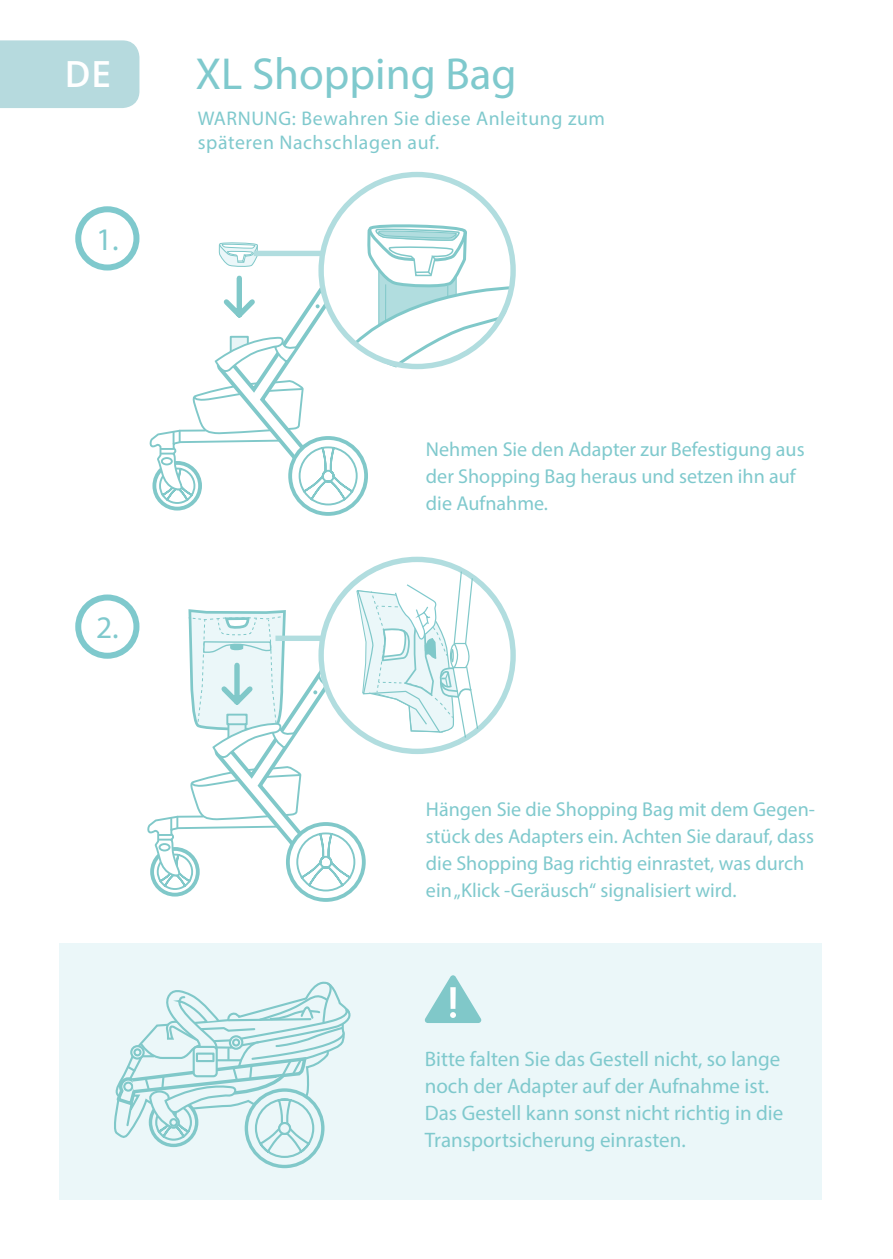
<style>
.page{position:relative;width:893px;height:1259px;background:#fff}
.page>*{position:absolute;margin:0;border:0;box-sizing:border-box;transform-origin:0 0}
.t1{font:45px "Myriad Pro";color:#7fc9cd}
.t2{font:600 36px "Open Sans";color:#fff}
.t3{font:31.5px "Myriad Pro";color:#7fc9cd}
.t4{font:21px/27px "Myriad Pro";color:#7fc9cd}
.t5{font:20.1px/27px "Myriad Pro";color:#7fc9cd}
.t6{font:19.8px "Myriad Pro";letter-spacing:.03em;color:#7fc9cd}
</style>
<div class="page">
<div style="left:60px;top:942px;width:761px;height:257px;background:#ebf7f9"></div>
<div style="left:0;top:40px;width:139px;height:68px;background:#b6dade"></div>
<div style="left:75px;top:206px;width:64px;height:64px;border:6px solid #7fc9cd;border-radius:50%"></div>
<div style="left:75px;top:594px;width:64px;height:65px;border:6px solid #7fc9cd;border-radius:50%"></div>
<div style="left:152px;top:461px;width:50px;height:49px;border:4px solid #80c8c9;border-radius:50%"></div>
<div style="left:288px;top:436px;width:80px;height:80px;border:4px solid #80c8c9;border-radius:50%"></div>
<svg style="left:425px;top:975px;width:56px;height:48px"></svg>
<div style="left:450px;top:987px;width:6px;height:22px;background:#fff"></div>
<svg style="left:114px;top:981px;width:237px;height:185px"></svg>
<svg style="left:147px;top:570px;width:332px;height:331px"></svg>
<svg style="left:149px;top:171px;width:365px;height:335px"></svg>
<div style="left:318px;top:172px;width:198px;height:197px;border:5px solid #b1dddf;border-radius:50%"></div>
<p class="t2" style="left:65px;top:50px;width:48px">DE</p>
<p class="t3" style="left:96px;top:220px;width:24px">1.</p>
<p class="t3" style="left:96px;top:608px;width:24px">2.</p>
<p class="t1" style="left:196px;top:46px;width:322px">XL Shopping Bag</p>
<p class="t6" style="left:198px;top:106px;width:409px">WARNUNG: Bewahren Sie diese Anleitung zum</p>
<p class="t6" style="left:198px;top:130px;width:243px">späteren Nachschlagen auf.</p>
<p class="t5" style="left:426px;top:435px;width:380px">Nehmen Sie den Adapter zur Befestigung aus der Shopping Bag heraus und setzen ihn auf die Aufnahme.</p>
<p class="t5" style="left:426px;top:795px;width:390px">Hängen Sie die Shopping Bag mit dem Gegen&shy;stück des Adapters ein. Achten Sie darauf, dass die Shopping Bag richtig einrastet, was durch ein „Klick -Geräusch“ signalisiert wird.</p>
<p class="t4" style="left:425px;top:1045px;width:360px">Bitte falten Sie das Gestell nicht, so lange noch der Adapter auf der Aufnahme ist.<br>Das Gestell kann sonst nicht richtig in die Transportsicherung einrasten.</p>
</div>
